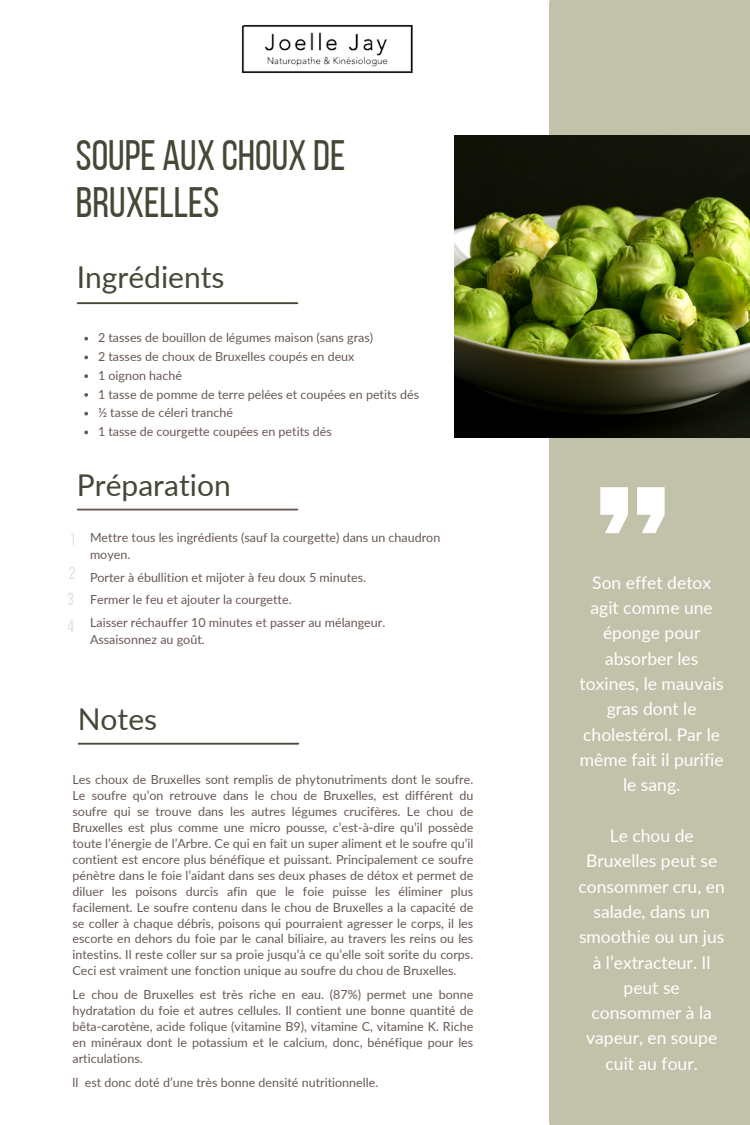
<style>
.page{position:relative;width:750px;height:1125px;background:#fff}
.page>*{position:absolute;margin:0;border:0;box-sizing:border-box;transform-origin:0 0}
.t1{font:42.5px/46.9px "Bebas Neue";color:#474737}
.t2{font:30px "Lato";color:#474737}
.t3{font:17.5px/25.2px "Lato";color:#fff;text-align:center}
.t4{font:17.5px/34.1px "Bebas Neue";color:#dbe0d3}
.t5{font:12.5px/16px "Lato";color:#695853;text-align:justify}
</style>
<div class="page">
<div style="left:549px;top:0;width:201px;height:1125px;background:#c2c2ab"></div>
<hr style="left:78px;top:509px;width:219px;height:2px;background:#695853">
<hr style="left:78px;top:302px;width:219px;height:2px;background:#474737">
<hr style="left:79px;top:743px;width:219px;height:2px;background:#474737">
<img style="left:241px;top:25px;width:172px;height:48px">
<img style="left:454px;top:136px;width:296px;height:302px">
<svg style="left:84px;top:337px;width:4px;height:4px"></svg>
<svg style="left:84px;top:356px;width:4px;height:3px"></svg>
<svg style="left:84px;top:374px;width:4px;height:4px"></svg>
<svg style="left:84px;top:393px;width:4px;height:4px"></svg>
<svg style="left:84px;top:412px;width:4px;height:4px"></svg>
<svg style="left:84px;top:431px;width:4px;height:3px"></svg>
<svg style="left:600px;top:487px;width:65px;height:46px"></svg>
<h2 class="t1" style="left:76px;top:136px;width:271px">SOUPE AUX CHOUX DE<br>BRUXELLES</h2>
<p class="t2" style="left:77px;top:258px;width:149px">Ingrédients</p>
<h2 class="t5" style="left:98px;top:330px;width:277px">2 tasses de bouillon de légumes maison (sans gras)</h2>
<p class="t5" style="left:98px;top:348px;width:258px">2 tasses de choux de Bruxelles coupés en deux</p>
<p class="t5" style="left:98px;top:367px;width:85px">1 oignon haché</p>
<p class="t5" style="left:98px;top:386px;width:323px">1 tasse de pomme de terre pelées et coupées en petits dés</p>
<p class="t5" style="left:98px;top:405px;width:136px">½ tasse de céleri tranché</p>
<p class="t5" style="left:98px;top:423px;width:235px">1 tasse de courgette coupées en petits dés</p>
<p class="t2" style="left:77px;top:466px;width:156px">Préparation</p>
<p class="t5" style="left:90px;top:529px;width:352px;line-height:16.9px">Mettre tous les ingrédients (sauf la courgette) dans un chaudron moyen.</p>
<p class="t5" style="left:90px;top:569px;width:278px">Porter à ébullition et mijoter à feu doux 5 minutes.</p>
<p class="t5" style="left:90px;top:591px;width:203px">Fermer le feu et ajouter la courgette.</p>
<p class="t5" style="left:90px;top:614px;width:297px;line-height:16.9px">Laisser réchauffer 10 minutes et passer au mélangeur.<br>Assaisonnez au goût.</p>
<h3 class="t4" style="left:69px;top:523px;width:8px">1<br>2</h3>
<h3 class="t4" style="left:68px;top:588px;width:8px;line-height:26.5px">3<br>4</h3>
<p class="t2" style="left:78px;top:700px;width:81px">Notes</p>
<h3 class="t5" style="left:73px;top:771px;width:402px">Les choux de Bruxelles sont remplis de phytonutriments dont le soufre.<br>Le soufre qu’on retrouve dans le chou de Bruxelles, est différent du soufre qui se trouve dans les autres légumes crucifères. Le chou de Bruxelles est plus comme une micro pousse, c’est-à-dire qu’il possède toute l’énergie de l’Arbre. Ce qui en fait un super aliment et le soufre qu’il contient est encore plus bénéfique et puissant. Principalement ce soufre pénètre dans le foie l’aidant dans ses deux phases de détox et permet de diluer les poisons durcis afin que le foie puisse les éliminer plus facilement. Le soufre contenu dans le chou de Bruxelles a la capacité de se coller à chaque débris, poisons qui pourraient agresser le corps, il les escorte en dehors du foie par le canal biliaire, au travers les reins ou les intestins. Il reste coller sur sa proie jusqu’à ce qu’elle soit sorite du corps.<br>Ceci est vraiment une fonction unique au soufre du chou de Bruxelles.</h3>
<h3 class="t5" style="left:73px;top:986px;width:402px">Le chou de Bruxelles est très riche en eau. (87%) permet une bonne hydratation du foie et autres cellules. Il contient une bonne quantité de bêta-carotène, acide folique (vitamine B9), vitamine C, vitamine K. Riche en minéraux dont le potassium et le calcium, donc, bénéfique pour les articulations.</h3>
<p class="t5" style="left:73px;top:1074px;width:307px">ll est donc doté d’une très bonne densité nutritionnelle.</p>
<p class="t3" style="left:580px;top:569px;width:146px">Son effet detox agit comme une éponge pour absorber les toxines, le mauvais gras dont le cholestérol. Par le même fait il purifie le sang.</p>
<p class="t3" style="left:579px;top:823px;width:148px">Le chou de<br>Bruxelles peut se consommer cru, en salade, dans un smoothie ou un jus à l’extracteur. Il peut se consommer à la vapeur, en soupe cuit au four.</p>
</div>
